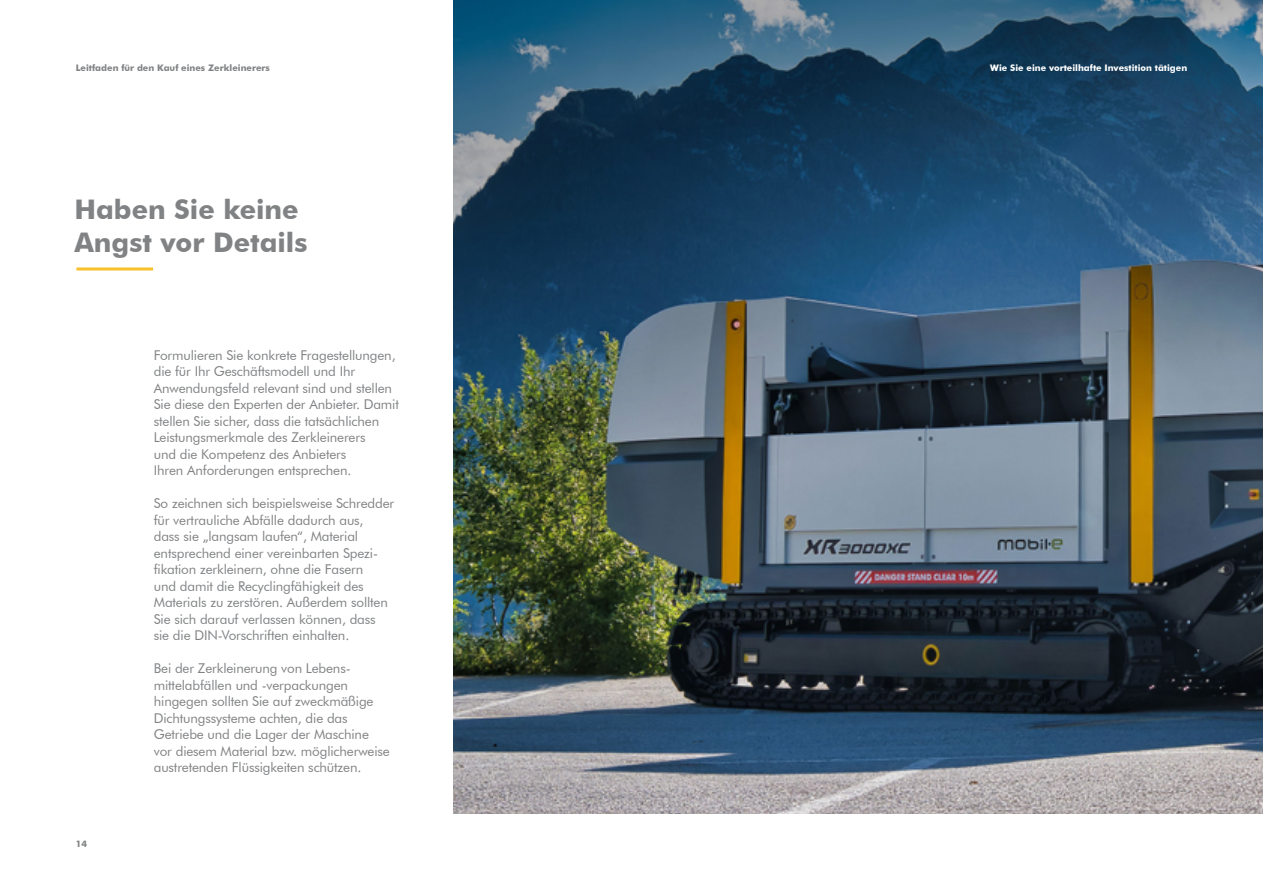
<style>
.page{position:relative;width:1263px;height:893px;background:#fff}
.page>*{position:absolute;margin:0;border:0;box-sizing:border-box;transform-origin:0 0}
.t1{font:700 27px/33px "Futura BT";color:#808284}
.t2{font:13.5px/16.5px "Futura BT";letter-spacing:-.01em;color:#808284}
.t3{font:700 9px "Futura BT";color:#fff}
.t4{font:700 9px "Futura BT";color:#808284}
</style>
<div class="page">
<img style="left:454px;top:0;width:809px;height:813px">
<hr style="left:76px;top:267px;width:77px;height:3px;background:#f8c02b">
<p class="t4" style="left:76px;top:62px;width:196px">Leitfaden für den Kauf eines Zerkleinerers</p>
<h1 class="t1" style="left:74px;top:193px;width:235px">Haben Sie keine<br>Angst vor Details</h1>
<p class="t4" style="left:76px;top:838px;width:13px">14</p>
<p class="t2" style="left:154px;top:347px;width:247px">Formulieren Sie konkrete Fragestellungen, die für Ihr Geschäftsmodell und Ihr Anwendungsfeld relevant sind und stellen Sie diese den Experten der Anbieter. Damit stellen Sie sicher, dass die tatsächlichen Leistungsmerkmale des Zerkleinerers<br>und die Kompetenz des Anbieters<br>Ihren Anforderungen entsprechen.</p>
<p class="t2" style="left:154px;top:495px;width:242px">So zeichnen sich beispielsweise Schredder für vertrauliche Abfälle dadurch aus,<br>dass sie „langsam laufen“, Material entsprechend einer vereinbarten Spezi&shy;fikation zerkleinern, ohne die Fasern<br>und damit die Recyclingfähigkeit des Materials zu zerstören. Außerdem sollten Sie sich darauf verlassen können, dass sie die DIN-Vorschriften einhalten.</p>
<p class="t2" style="left:154px;top:660px;width:237px">Bei der Zerkleinerung von Lebens&shy;mittelabfällen und -verpackungen hingegen sollten Sie auf zweckmäßige Dichtungssysteme achten, die das Getriebe und die Lager der Maschine vor diesem Material bzw. möglicherweise austretenden Flüssigkeiten schützen.</p>
<p class="t3" style="left:990px;top:62px;width:199px">Wie Sie eine vorteilhafte Investition tätigen</p>
</div>
